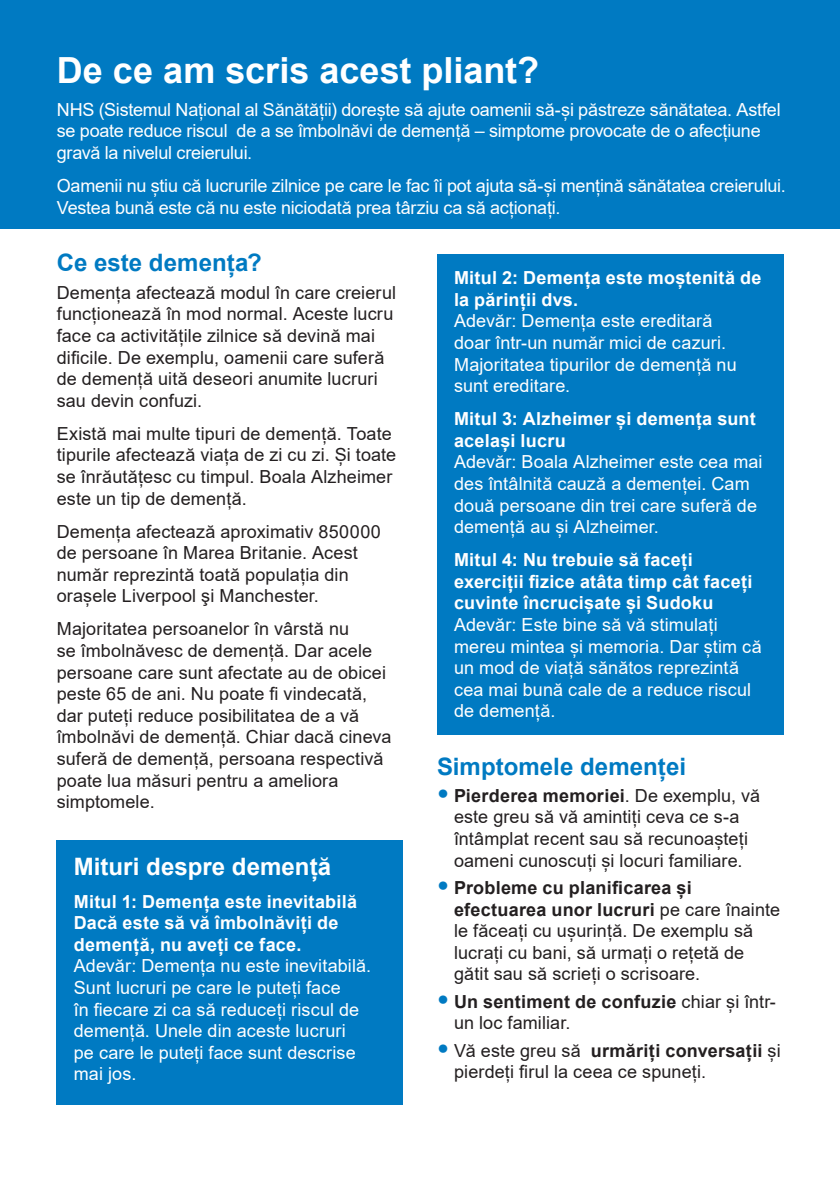
<style>
.page{position:relative;width:840px;height:1191px;background:#fff}
.page>*{position:absolute;margin:0;border:0;box-sizing:border-box;transform-origin:0 0}
.head1{font:700 36px "Arial";color:#fff}
.t1{font:700 24px "Arial";letter-spacing:.005em;color:#007ac2}
.t2{font:700 24px "Arial";letter-spacing:.005em;color:#fff}
.body_copy{font:18px/21.6px "Arial";letter-spacing:.005em;color:#231f20}
.copy_in_box{font:18px/21.6px "Arial";letter-spacing:.005em;color:#fff}
.copy_in_box-2{font:18px/21.6px "Arial";letter-spacing:-.015em;color:#fff}
.s1{font-weight:700}
.s2{font-family:"Frutiger";font-weight:700;font-size:24px;color:#007ac2}
</style>
<div class="page">
<div style="left:0;top:0;width:839px;height:228px;background:#007ac2"></div>
<div style="left:57px;top:840px;width:346px;height:264px;background:#007ac2"></div>
<div style="left:437px;top:254px;width:345px;height:480px;background:#007ac2"></div>
<p class="head1" style="left:57px;top:45px;width:484px">De ce am scris acest pliant?</p>
<p class="copy_in_box-2" style="left:57px;top:99px;width:725px">NHS (Sistemul Național al Sănătății) dorește să ajute oamenii să-și păstreze sănătatea. Astfel se poate reduce riscul de a se îmbolnăvi de demență – simptome provocate de o afecțiune gravă la nivelul creierului.</p>
<p class="copy_in_box-2" style="left:57px;top:175px;width:730px">Oamenii nu știu că lucrurile zilnice pe care le fac îi pot ajuta să-și mențină sănătatea creierului.<br>Vestea bună este că nu este niciodată prea târziu ca să acționați.</p>
<h1 class="t1" style="left:57px;top:246px;width:207px">Ce este demența?</h1>
<p class="body_copy" style="left:57px;top:281px;width:340px">Demența afectează modul în care creierul funcționează în mod normal. Aceste lucru face ca activitățile zilnice să devină mai dificile. De exemplu, oamenii care suferă de demență uită deseori anumite lucruri sau devin confuzi.</p>
<p class="body_copy" style="left:57px;top:422px;width:341px">Există mai multe tipuri de demență. Toate tipurile afectează viața de zi cu zi. Și toate se înrăutățesc cu timpul. Boala Alzheimer este un tip de demență.</p>
<p class="body_copy" style="left:57px;top:520px;width:325px">Demența afectează aproximativ 850000 de persoane în Marea Britanie. Acest număr reprezintă toată populația din orașele Liverpool şi Manchester.</p>
<p class="body_copy" style="left:57px;top:618px;width:336px">Majoritatea persoanelor în vârstă nu<br>se îmbolnăvesc de demență. Dar acele persoane care sunt afectate au de obicei peste 65 de ani. Nu poate fi vindecată, dar puteți reduce posibilitatea de a vă îmbolnăvi de demență. Chiar dacă cineva suferă de demență, persoana respectivă poate lua măsuri pentru a ameliora simptomele.</p>
<p class="copy_in_box" style="left:454px;top:267px;width:309px"><span class="s1">Mitul 2: Demența este moștenită de la părinții dvs.<br></span>Adevăr: Demența este ereditară<br>doar într-un număr mici de cazuri.<br>Majoritatea tipurilor de demență nu sunt ereditare.</p>
<p class="copy_in_box" style="left:454px;top:408px;width:310px"><span class="s1">Mitul 3: Alzheimer și demența sunt același lucru<br></span>Adevăr: Boala Alzheimer este cea mai des întâlnită cauză a demenței. Cam două persoane din trei care suferă de demență au și Alzheimer.</p>
<p class="copy_in_box" style="left:454px;top:549px;width:309px"><span class="s1">Mitul 4: Nu trebuie să faceți exerciții fizice atâta timp cât faceți cuvinte încrucișate și Sudoku<br></span>Adevăr: Este bine să vă stimulați mereu mintea și memoria. Dar știm că un mod de viață sănătos reprezintă cea mai bună cale de a reduce riscul de demență.</p>
<h1 class="t1" style="left:437px;top:749px;width:250px">Simptomele demenței</h1>
<p class="body_copy" style="left:437px;top:784px;width:324px;text-align:center"><span class="s2">•</span> <span class="s1">Pierderea memoriei</span>. De exemplu, vă este greu să vă amintiți ceva ce s-a întâmplat recent sau să recunoașteți oameni cunoscuți și locuri familiare.</p>
<p class="body_copy" style="left:454px;top:876px;width:327px;text-indent:-17px"><span class="s2">•</span> <span class="s1">Probleme cu planificarea și efectuarea unor lucruri</span> pe care înainte le făceați cu ușurință. De exemplu să lucrați cu bani, să urmați o rețetă de gătit sau să scrieți o scrisoare.</p>
<p class="body_copy" style="left:454px;top:990px;width:323px;text-indent:-17px"><span class="s2">•</span> <span class="s1">Un sentiment de confuzie</span> chiar și într&shy;un loc familiar.</p>
<p class="body_copy" style="left:454px;top:1039px;width:328px;text-indent:-17px"><span class="s2">•</span> Vă este greu să <span class="s1">urmăriți conversații</span> și pierdeți firul la ceea ce spuneți.</p>
<p class="t2" style="left:74px;top:849px;width:259px">Mituri despre demență</p>
<p class="copy_in_box" style="left:74px;top:890px;width:299px"><span class="s1">Mitul 1: Demența este inevitabilă<br>Dacă este să vă îmbolnăviți de demență, nu aveți ce face.<br></span>Adevăr: Demența nu este inevitabilă.<br>Sunt lucruri pe care le puteți face<br>în fiecare zi ca să reduceți riscul de demență. Unele din aceste lucruri<br>pe care le puteți face sunt descrise mai jos.</p>
</div>
